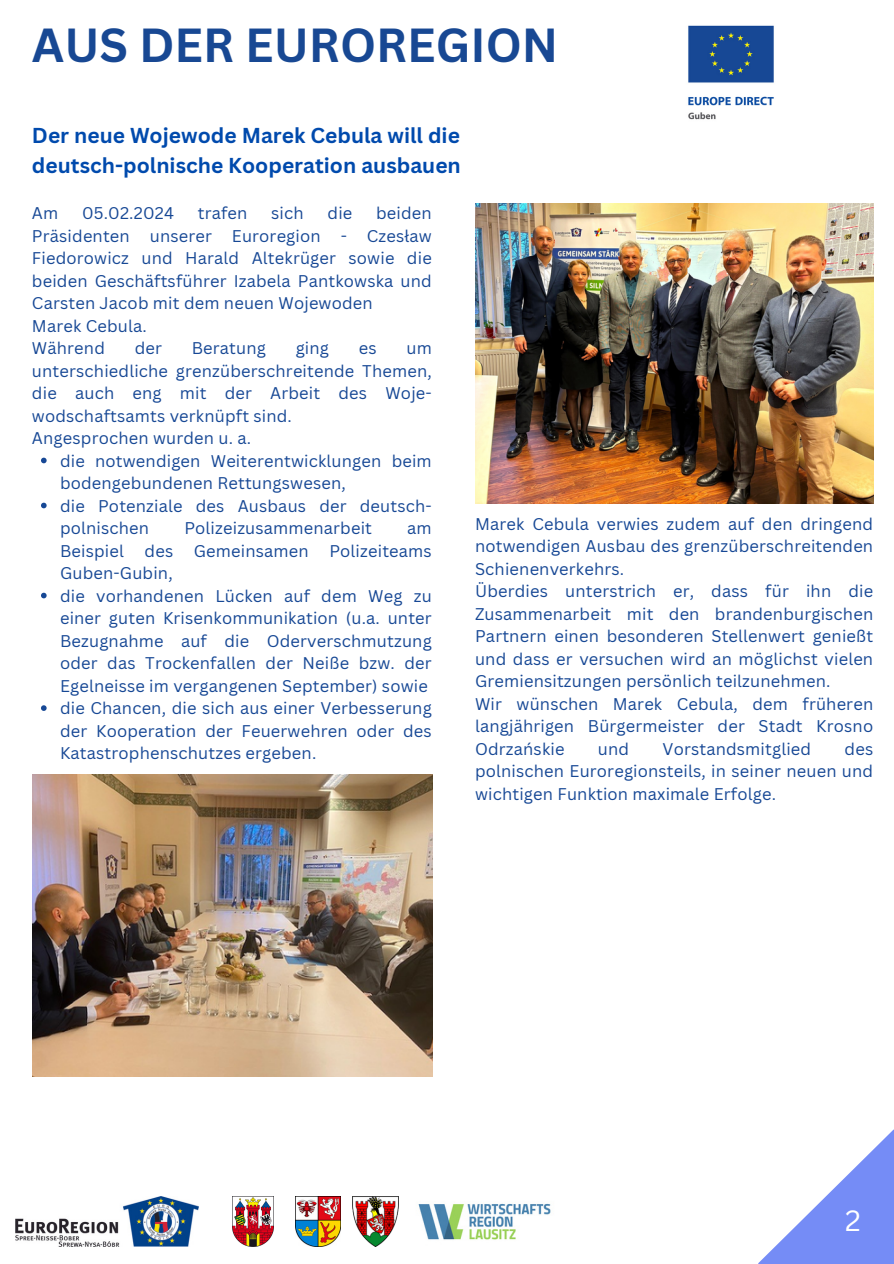
<style>
.page{position:relative;width:894px;height:1264px;background:#fff}
.page>*{position:absolute;margin:0;border:0;box-sizing:border-box;transform-origin:0 0}
.t1{font:700 46.5px "Canva Sans";color:#184893}
.t2{font:28.5px "Canva Sans";color:#fff}
.t3{font:700 21px/29.2px "Canva Sans";color:#004aad}
.t4{font:16.5px/22.5px "Canva Sans";letter-spacing:.01em;color:#174895;text-align:justify}
</style>
<div class="page">
<svg style="left:758px;top:1130px;width:135px;height:133px"></svg>
<img style="left:688px;top:25px;width:86px;height:95px">
<img style="left:15px;top:1196px;width:184px;height:50px">
<img style="left:233px;top:1196px;width:40px;height:50px">
<img style="left:295px;top:1196px;width:45px;height:50px">
<img style="left:352px;top:1196px;width:47px;height:50px">
<img style="left:418px;top:1203px;width:133px;height:37px">
<img style="left:475px;top:204px;width:398px;height:299px">
<img style="left:33px;top:775px;width:399px;height:301px">
<svg style="left:41px;top:457px;width:6px;height:6px"></svg>
<svg style="left:41px;top:502px;width:6px;height:6px"></svg>
<svg style="left:41px;top:592px;width:6px;height:6px"></svg>
<svg style="left:41px;top:705px;width:6px;height:6px"></svg>
<p class="t1" style="left:32px;top:12px;width:527px">AUS DER EUROREGION</p>
<p class="t3" style="left:32px;top:120px;width:430px">Der neue Wojewode Marek Cebula will die deutsch-polnische Kooperation ausbauen</p>
<p class="t4" style="left:32px;top:201px;width:28px">Am</p>
<p class="t4" style="left:82px;top:201px;width:93px">05.02.2024</p>
<p class="t4" style="left:198px;top:201px;width:51px">trafen</p>
<p class="t4" style="left:271px;top:201px;width:34px">sich</p>
<p class="t4" style="left:327px;top:201px;width:26px">die</p>
<p class="t4" style="left:32px;top:201px;width:401px;text-indent:344px">beiden Präsidenten unserer Euroregion - Czesław Fiedorowicz und Harald Altekrüger sowie die beiden Geschäftsführer Izabela Pantkowska und Carsten Jacob mit dem neuen Wojewoden</p>
<p class="t4" style="left:32px;top:314px;width:116px">Marek Cebula.</p>
<p class="t4" style="left:32px;top:336px;width:74px">Während</p>
<p class="t4" style="left:135px;top:336px;width:29px">der</p>
<p class="t4" style="left:192px;top:336px;width:76px">Beratung</p>
<p class="t4" style="left:295px;top:336px;width:35px">ging</p>
<p class="t4" style="left:359px;top:336px;width:19px">es</p>
<p class="t4" style="left:32px;top:336px;width:401px;text-indent:374px">um unterschiedliche grenzüberschreitende Themen, die auch eng mit der Arbeit des Woje&shy;wodschaftsamts verknüpft sind.</p>
<p class="t4" style="left:32px;top:426px;width:221px">Angesprochen wurden u. a.</p>
<p class="t4" style="left:60px;top:449px;width:373px">die notwendigen Weiterentwicklungen beim bodengebundenen Rettungswesen,</p>
<p class="t4" style="left:60px;top:494px;width:373px">die Potenziale des Ausbaus der deutsch&shy;polnischen</p>
<p class="t4" style="left:184px;top:516px;width:189px">Polizeizusammenarbeit</p>
<p class="t4" style="left:407px;top:516px;width:26px">am</p>
<p class="t4" style="left:60px;top:539px;width:373px;text-indent:84px">des Gemeinsamen Polizeiteams<br>Guben-Gubin,</p>
<p class="t4" style="left:60px;top:584px;width:373px">die vorhandenen Lücken auf dem Weg zu einer guten Krisenkommunikation (u.a. unter Bezugnahme auf die Oderverschmutzung oder das Trockenfallen der Neiße bzw. der Egelneisse im vergangenen September) sowie</p>
<p class="t4" style="left:60px;top:696px;width:373px">die Chancen, die sich aus einer Verbesserung der Kooperation der Feuerwehren oder des Katastrophenschutzes ergeben.</p>
<p class="t4" style="left:60px;top:539px;width:65px">Beispiel</p>
<p class="t4" style="left:475px;top:512px;width:399px">Marek Cebula verwies zudem auf den dringend notwendigen Ausbau des grenzüberschreitenden Schienenverkehrs.</p>
<p class="t4" style="left:475px;top:579px;width:399px">Überdies unterstrich er, dass für ihn die Zusammenarbeit mit den brandenburgischen Partnern einen besonderen Stellenwert genießt und dass er versuchen wird an möglichst vielen Gremiensitzungen persönlich teilzunehmen.</p>
<p class="t4" style="left:475px;top:692px;width:399px">Wir wünschen Marek Cebula, dem früheren langjährigen Bürgermeister der Stadt Krosno Odrzańskie</p>
<p class="t4" style="left:475px;top:737px;width:399px;text-indent:369px">des polnischen Euroregionsteils, in seiner neuen und wichtigen Funktion maximale Erfolge.</p>
<p class="t4" style="left:597px;top:737px;width:33px">und</p>
<p class="t4" style="left:662px;top:737px;width:150px">Vorstandsmitglied</p>
<p class="t2" style="left:845px;top:1200px;width:17px">2</p>
</div>
